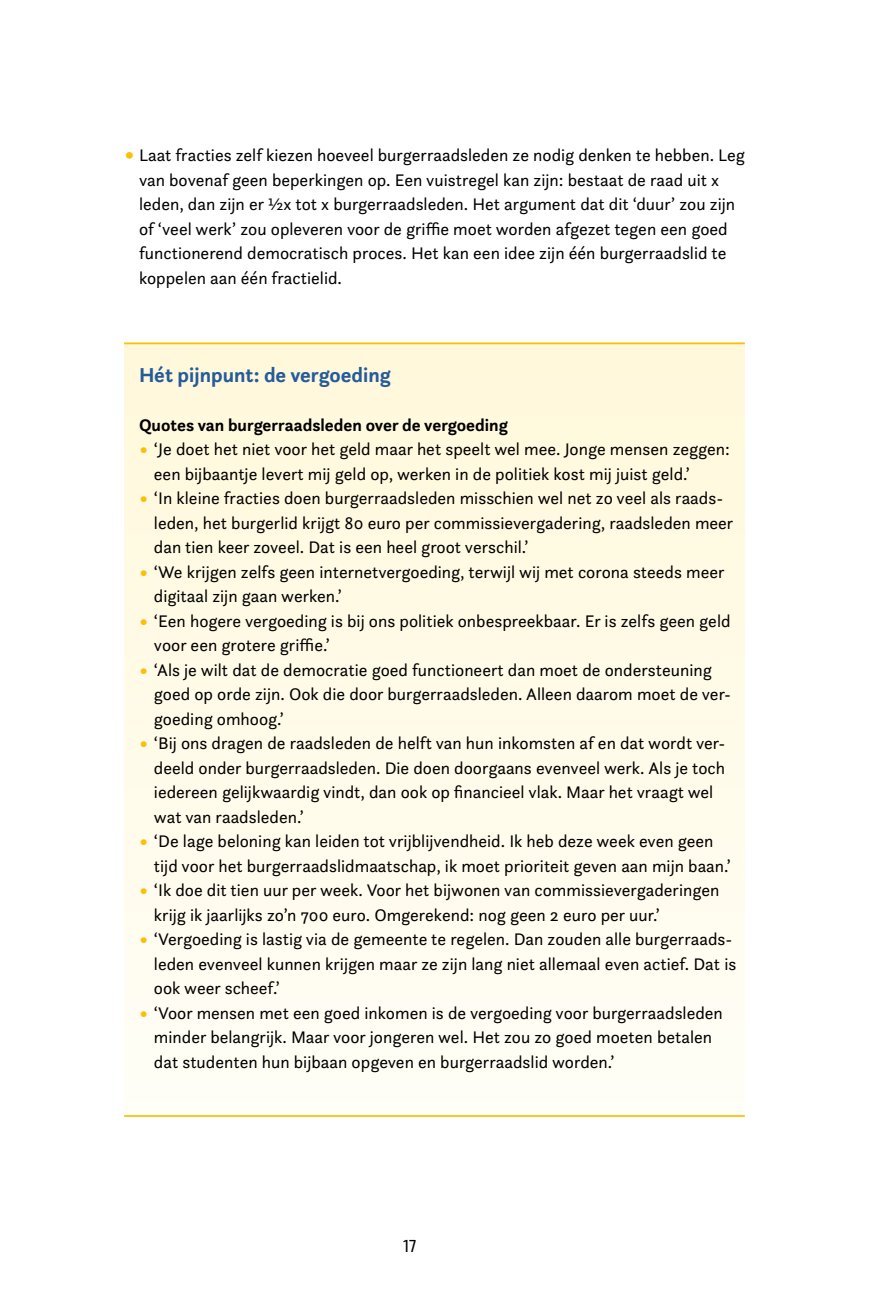
<style>
.page{position:relative;width:869px;height:1315px;background:#fff}
.page>*{position:absolute;margin:0;border:0;box-sizing:border-box;transform-origin:0 0}
.tussenkop{font:700 21px "Questa Sans";color:#255b9a}
.Kader_plat{font:17.5px/24.5px "Questa Sans";color:#000}
.plat{font:17.5px/24.5px "Questa Sans";color:#000}
.Kader_plat-2{font:700 17.5px "Questa Sans";color:#000}
.t1{font:condensed 17.5px "Exo 2";color:#000}
.s1{font-size:24.5px;color:#fcbf09}
.s2{font-size:21px;color:#fcbf09}
</style>
<div class="page">
<div style="left:124px;top:342px;width:620px;height:775px;background:linear-gradient(to bottom,#fff8da,#fffef7)"></div>
<hr style="left:124px;top:1115px;width:620px;height:1px;background:#fcbf09">
<hr style="left:124px;top:342px;width:620px;height:2px;background:#fcbf09">
<p class="plat" style="left:139px;top:142px;width:607px;text-indent:-15px"><span class="s1">•</span> Laat fracties zelf kiezen hoeveel burgerraadsleden ze nodig denken te hebben. Leg van bovenaf geen beperkingen op. Een vuistregel kan zijn: bestaat de raad uit x leden, dan zijn er ½x tot x burgerraadsleden. Het argument dat dit ‘duur’ zou zijn of ‘veel werk’ zou opleveren voor de griffie moet worden afgezet tegen een goed functionerend democratisch proces. Het kan een idee zijn één burgerraadslid te koppelen aan één fractielid.</p>
<p class="tussenkop" style="left:139px;top:361px;width:253px">Hét pijnpunt: de vergoeding</p>
<p class="Kader_plat-2" style="left:139px;top:413px;width:370px">Quotes van burgerraadsleden over de vergoeding</p>
<p class="Kader_plat" style="left:154px;top:436px;width:577px;text-indent:-15px"><span class="s2">•</span> ‘Je doet het niet voor het geld maar het speelt wel mee. Jonge mensen zeggen: een bijbaantje levert mij geld op, werken in de politiek kost mij juist geld.’</p>
<p class="Kader_plat" style="left:154px;top:485px;width:580px;text-indent:-15px"><span class="s2">•</span> ‘In kleine fracties doen burgerraadsleden misschien wel net zo veel als raads&shy;leden, het burgerlid krijgt 80 euro per commissievergadering, raadsleden meer dan tien keer zoveel. Dat is een heel groot verschil.’</p>
<p class="Kader_plat" style="left:154px;top:559px;width:572px;text-indent:-15px"><span class="s2">•</span> ‘We krijgen zelfs geen internetvergoeding, terwijl wij met corona steeds meer digitaal zijn gaan werken.’</p>
<p class="Kader_plat" style="left:154px;top:608px;width:578px;text-indent:-15px"><span class="s2">•</span> ‘Een hogere vergoeding is bij ons politiek onbespreekbaar. Er is zelfs geen geld voor een grotere griffie.’</p>
<p class="Kader_plat" style="left:154px;top:657px;width:578px;text-indent:-15px"><span class="s2">•</span> ‘Als je wilt dat de democratie goed functioneert dan moet de ondersteuning goed op orde zijn. Ook die door burgerraadsleden. Alleen daarom moet de ver&shy;goeding omhoog.’</p>
<p class="Kader_plat" style="left:154px;top:730px;width:572px;text-indent:-15px"><span class="s2">•</span> ‘Bij ons dragen de raadsleden de helft van hun inkomsten af en dat wordt ver&shy;deeld onder burgerraadsleden. Die doen doorgaans evenveel werk. Als je toch iedereen gelijkwaardig vindt, dan ook op financieel vlak. Maar het vraagt wel wat van raadsleden.’</p>
<p class="Kader_plat" style="left:154px;top:828px;width:578px;text-indent:-15px"><span class="s2">•</span> ‘De lage beloning kan leiden tot vrijblijvendheid. Ik heb deze week even geen tijd voor het burgerraadslidmaatschap, ik moet prioriteit geven aan mijn baan.’</p>
<p class="Kader_plat" style="left:154px;top:877px;width:566px;text-indent:-15px"><span class="s2">•</span> ‘Ik doe dit tien uur per week. Voor het bijwonen van commissievergaderingen krijg ik jaarlijks zo’n 700 euro. Omgerekend: nog geen 2 euro per uur.’</p>
<p class="Kader_plat" style="left:154px;top:926px;width:583px;text-indent:-15px"><span class="s2">•</span> ‘Vergoeding is lastig via de gemeente te regelen. Dan zouden alle burgerraads&shy;leden evenveel kunnen krijgen maar ze zijn lang niet allemaal even actief. Dat is ook weer scheef.’</p>
<p class="Kader_plat" style="left:154px;top:1000px;width:570px;text-indent:-15px"><span class="s2">•</span> ‘Voor mensen met een goed inkomen is de vergoeding voor burgerraadsleden minder belangrijk. Maar voor jongeren wel. Het zou zo goed moeten betalen dat studenten hun bijbaan opgeven en burgerraadslid worden.’</p>
<p class="t1" style="left:403px;top:1235px;width:15px">17</p>
</div>
